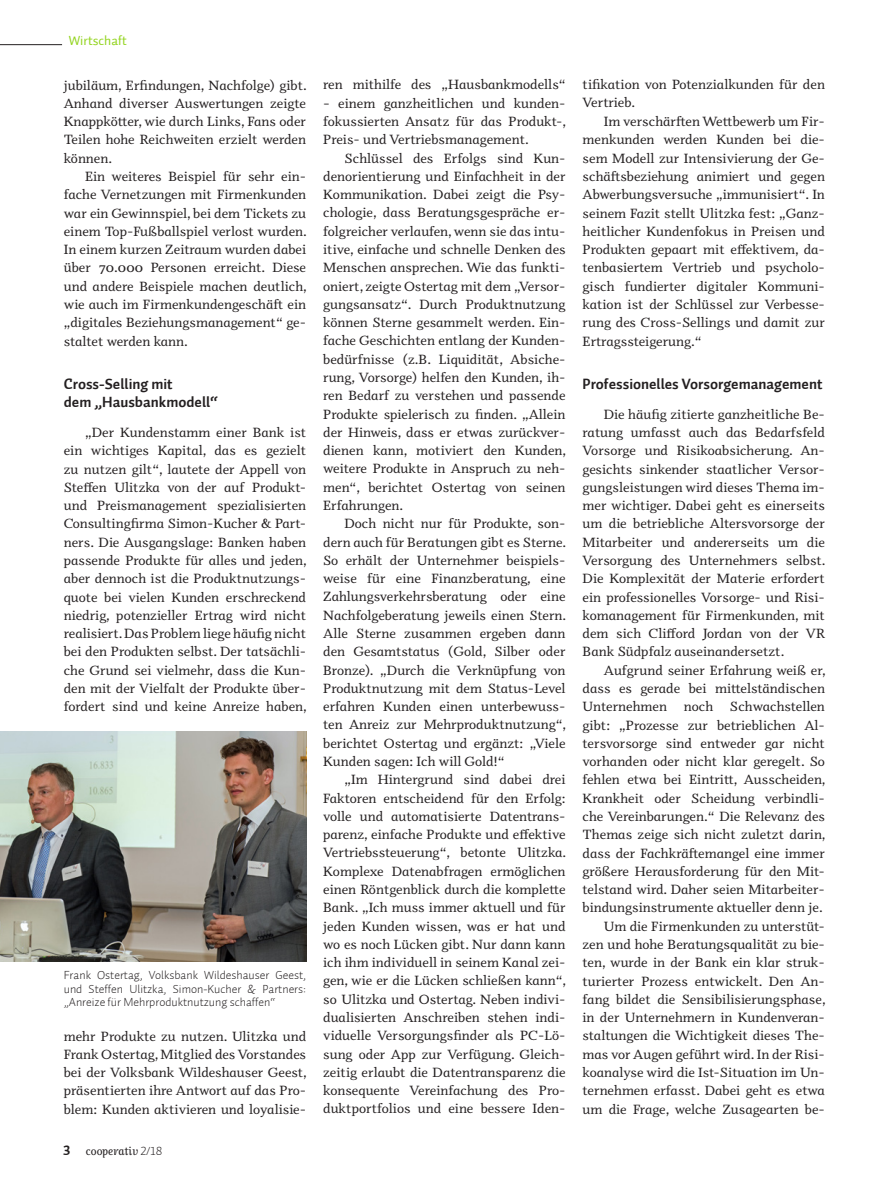
<style>
.page{position:relative;width:893px;height:1191px;background:#fff}
.page>*{position:absolute;margin:0;border:0;box-sizing:border-box;transform-origin:0 0}
.Zwischenüberschrift{font:15px/18px "Auto 1 Bold LF";color:#231f20}
.Fließtext{font:13.5px/18.3px "Odile";color:#231f20;text-align:justify}
.t1{font:13.5px "Auto 1";color:#93d41f}
.Bildunterschrift{font:12px/13.5px "Auto 1 Light LF";color:#231f20;text-align:justify}
.t2{font:italic 12px "Odile Upright";color:#231f20}
.s1{font-family:"Auto 1 Bold LF";font-style:normal;font-size:13.5px}
.s2{font-family:"Auto 1 Light LF";font-style:normal}
</style>
<div class="page">
<hr style="left:0;top:44px;width:62px;height:1px;background:#231f20">
<img style="left:0;top:731px;width:306px;height:230px">
<p class="t1" style="left:69px;top:32px;width:60px">Wirtschaft</p>
<p class="Fließtext" style="left:64px;top:75px;width:245px">jubiläum, Erfindungen, Nachfolge) gibt.<br>Anhand diverser Auswertungen zeigte Knappkötter, wie durch Links, Fans oder Teilen hohe Reichweiten erzielt werden können.</p>
<p class="Fließtext" style="left:64px;top:167px;width:245px;text-indent:21px">Ein weiteres Beispiel für sehr ein&shy;fache Vernetzungen mit Firmenkunden war ein Gewinnspiel, bei dem Tickets zu einem Top-Fußballspiel verlost wurden.<br>In einem kurzen Zeitraum wurden dabei über 70.000 Personen erreicht. Diese und andere Beispiele machen deutlich, wie auch im Firmenkundengeschäft ein „digitales Beziehungsmanagement“ ge&shy;staltet werden kann.</p>
<p class="Zwischenüberschrift" style="left:64px;top:375px;width:156px">Cross-Selling mit<br>dem „Hausbankmodell“</p>
<p class="Fließtext" style="left:64px;top:423px;width:245px;text-indent:21px">„Der Kundenstamm einer Bank ist ein wichtiges Kapital, das es gezielt zu nutzen gilt“, lautete der Appell von Steffen Ulitzka von der auf Produkt&shy;und Preismanagement spezialisierten Consultingfirma Simon-Kucher &amp; Part&shy;ners. Die Ausgangslage: Banken haben passende Produkte für alles und jeden, aber dennoch ist die Produktnutzungs&shy;quote bei vielen Kunden erschreckend niedrig, potenzieller Ertrag wird nicht realisiert. Das Problem liege häufig nicht bei den Produkten selbst. Der tatsächli&shy;che Grund sei vielmehr, dass die Kun&shy;den mit der Vielfalt der Produkte über&shy;fordert sind und keine Anreize haben,</p>
<p class="Bildunterschrift" style="left:64px;top:968px;width:244px">Frank Ostertag, Volksbank Wildeshauser Geest, und Steffen Ulitzka, Simon-Kucher &amp; Partners: „Anreize für Mehrproduktnutzung schaffen“</p>
<p class="Fließtext" style="left:64px;top:1026px;width:245px">mehr Produkte zu nutzen. Ulitzka und Frank Ostertag, Mitglied des Vorstandes bei der Volksbank Wildeshauser Geest, präsentierten ihre Antwort auf das Pro&shy;blem: Kunden aktivieren und loyalisie-</p>
<p class="t2" style="left:63px;top:1142px;width:101px"><span class="s1">3</span> cooperativ <span class="s2">2/18</span></p>
<p class="Fließtext" style="left:323px;top:75px;width:244px">ren mithilfe des „Hausbankmodells“</p>
<p class="Fließtext" style="left:323px;top:93px;width:245px">– einem ganzheitlichen und kunden&shy;fokussierten Ansatz für das Produkt-, Preis- und Vertriebsmanagement.</p>
<p class="Fließtext" style="left:323px;top:148px;width:245px;text-indent:21px">Schlüssel des Erfolgs sind Kun&shy;denorientierung und Einfachheit in der Kommunikation. Dabei zeigt die Psy&shy;chologie, dass Beratungsgespräche er&shy;folgreicher verlaufen, wenn sie das intu&shy;itive, einfache und schnelle Denken des Menschen ansprechen. Wie das funkti&shy;oniert, zeigte Ostertag mit dem „Versor&shy;gungsansatz“. Durch Produktnutzung können Sterne gesammelt werden. Ein&shy;fache Geschichten entlang der Kunden&shy;bedürfnisse (z.B. Liquidität, Absiche&shy;rung, Vorsorge) helfen den Kunden, ih&shy;ren Bedarf zu verstehen und passende Produkte spielerisch zu finden. „Allein der Hinweis, dass er etwas zurückver&shy;dienen kann, motiviert den Kunden, weitere Produkte in Anspruch zu neh&shy;men“, berichtet Ostertag von seinen Erfahrungen.</p>
<p class="Fließtext" style="left:323px;top:514px;width:245px;text-indent:21px">Doch nicht nur für Produkte, son&shy;dern auch für Beratungen gibt es Sterne.<br>So erhält der Unternehmer beispiels&shy;weise für eine Finanzberatung, eine Zahlungsverkehrsberatung oder eine Nachfolgeberatung jeweils einen Stern.<br>Alle Sterne zusammen ergeben dann den Gesamtstatus (Gold, Silber oder Bronze). „Durch die Verknüpfung von Produktnutzung mit dem Status-Level erfahren Kunden einen unterbewuss&shy;ten Anreiz zur Mehrproduktnutzung“, berichtet Ostertag und ergänzt: „Viele Kunden sagen: Ich will Gold!“</p>
<p class="Fließtext" style="left:323px;top:770px;width:245px;text-indent:21px">„Im Hintergrund sind dabei drei Faktoren entscheidend für den Erfolg: volle und automatisierte Datentrans&shy;parenz, einfache Produkte und effektive Vertriebssteuerung“, betonte Ulitzka.<br>Komplexe Datenabfragen ermöglichen einen Röntgenblick durch die komplette Bank. „Ich muss immer aktuell und für jeden Kunden wissen, was er hat und wo es noch Lücken gibt. Nur dann kann ich ihm individuell in seinem Kanal zei&shy;gen, wie er die Lücken schließen kann“, so Ulitzka und Ostertag. Neben indivi&shy;dualisierten Anschreiben stehen indi&shy;viduelle Versorgungsfinder als PC-Lö&shy;sung oder App zur Verfügung. Gleich&shy;zeitig erlaubt die Datentransparenz die konsequente Vereinfachung des Pro&shy;duktportfolios und eine bessere Iden-</p>
<p class="Fließtext" style="left:583px;top:75px;width:244px">tifikation von Potenzialkunden für den<br>Vertrieb.</p>
<p class="Fließtext" style="left:583px;top:111px;width:244px;text-indent:21px">Im verschärften Wettbewerb um Fir&shy;menkunden werden Kunden bei die&shy;sem Modell zur Intensivierung der Ge&shy;schäftsbeziehung animiert und gegen Abwerbungsversuche „immunisiert“. In seinem Fazit stellt Ulitzka fest: „Ganz&shy;heitlicher Kundenfokus in Preisen und Produkten gepaart mit effektivem, da&shy;tenbasiertem Vertrieb und psycholo&shy;gisch fundierter digitaler Kommuni&shy;kation ist der Schlüssel zur Verbesse&shy;rung des Cross-Sellings und damit zur Ertragssteigerung.“</p>
<p class="Zwischenüberschrift" style="left:583px;top:375px;width:241px">Professionelles Vorsorgemanagement</p>
<p class="Fließtext" style="left:583px;top:404px;width:245px;text-indent:21px">Die häufig zitierte ganzheitliche Be&shy;ratung umfasst auch das Bedarfsfeld Vorsorge und Risikoabsicherung. An&shy;gesichts sinkender staatlicher Versor&shy;gungsleistungen wird dieses Thema im&shy;mer wichtiger. Dabei geht es einerseits um die betriebliche Altersvorsorge der Mitarbeiter und andererseits um die Versorgung des Unternehmers selbst.<br>Die Komplexität der Materie erfordert ein professionelles Vorsorge- und Risi&shy;komanagement für Firmenkunden, mit dem sich Clifford Jordan von der VR Bank Südpfalz auseinandersetzt.</p>
<p class="Fließtext" style="left:583px;top:660px;width:245px;text-indent:21px">Aufgrund seiner Erfahrung weiß er, dass es gerade bei mittelständischen Unternehmen noch Schwachstellen gibt: „Prozesse zur betrieblichen Al&shy;tersvorsorge sind entweder gar nicht vorhanden oder nicht klar geregelt. So fehlen etwa bei Eintritt, Ausscheiden, Krankheit oder Scheidung verbindli&shy;che Vereinbarungen.“ Die Relevanz des Themas zeige sich nicht zuletzt darin, dass der Fachkräftemangel eine immer größere Herausforderung für den Mit&shy;telstand wird. Daher seien Mitarbeiter&shy;bindungsinstrumente aktueller denn je.</p>
<p class="Fließtext" style="left:583px;top:916px;width:245px;text-indent:21px">Um die Firmenkunden zu unterstüt&shy;zen und hohe Beratungsqualität zu bie&shy;ten, wurde in der Bank ein klar struk&shy;turierter Prozess entwickelt. Den An&shy;fang bildet die Sensibilisierungsphase, in der Unternehmern in Kundenveran&shy;staltungen die Wichtigkeit dieses The&shy;mas vor Augen geführt wird. In der Risi&shy;koanalyse wird die Ist-Situation im Un&shy;ternehmen erfasst. Dabei geht es etwa um die Frage, welche Zusagearten be-</p>
</div>
